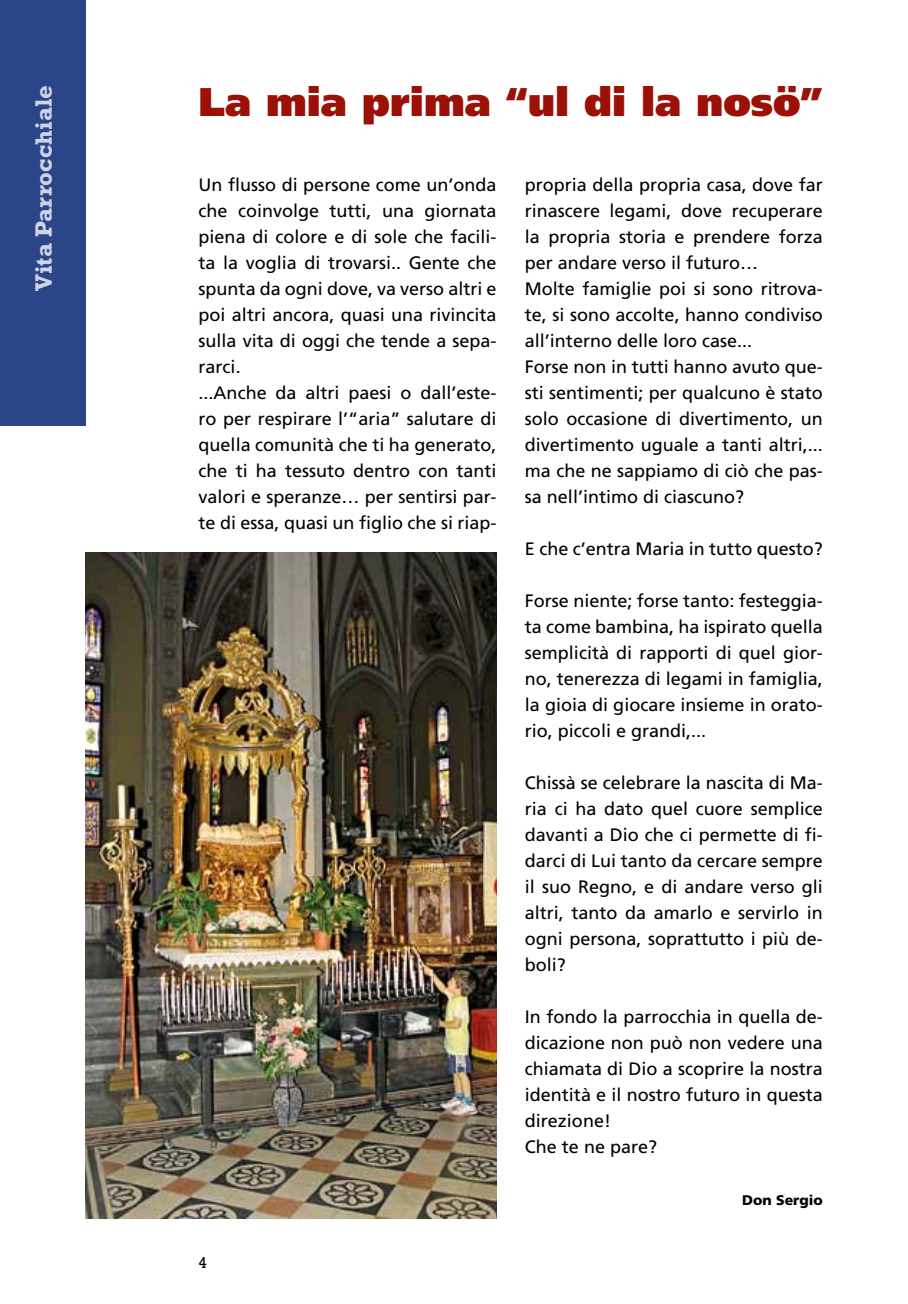
<style>
.page{position:relative;width:908px;height:1304px;background:#fff}
.page>*{position:absolute;margin:0;border:0;box-sizing:border-box;transform-origin:0 0}
.t1{font:900 40px "Frutiger";color:#9c1006}
.t2{font:700 24px "Rockwell";color:#d1d3e8}
.t3{font:18px/26px "Frutiger";color:#000}
.t4{font:16px "Rockwell";color:#000}
.t5{font:900 14px "Frutiger";color:#000}
</style>
<div class="page">
<img style="left:85px;top:553px;width:411px;height:666px">
<div style="left:0;top:0;width:85px;height:425px;background:#2a4689"></div>
<h2 class="t2" style="left:30px;top:291px;width:207px;rotate:-90deg">Vita Parrocchiale</h2>
<h1 class="t1" style="left:198px;top:77px;width:625px">La mia prima “ul di la nosö”</h1>
<p class="t3" style="left:198px;top:172px;width:299px">U n flusso di persone come un’onda che coinvolge tutti, una giornata piena di colore e di sole che facili&shy;ta la voglia di trovarsi.. Gente che spunta da ogni dove, va verso altri e poi altri ancora, quasi una rivincita sulla vita di oggi che tende a sepa&shy;rarci.<br>...Anche da altri paesi o dall’este&shy;ro per respirare l’“aria” salutare di quella comunità che ti ha generato, che ti ha tessuto dentro con tanti valori e speranze… per sentirsi par&shy;te di essa, quasi un figlio che si riap-</p>
<p class="t3" style="left:524px;top:172px;width:299px">propria della propria casa, dove far rinascere legami, dove recuperare la propria storia e prendere forza per andare verso il futuro…<br>Molte famiglie poi si sono ritrova&shy;te, si sono accolte, hanno condiviso all’interno delle loro case...<br>Forse non in tutti hanno avuto que&shy;sti sentimenti; per qualcuno è stato solo occasione di divertimento, un divertimento uguale a tanti altri,... ma che ne sappiamo di ciò che pas&shy;sa nell’intimo di ciascuno?</p>
<p class="t3" style="left:524px;top:536px;width:299px">E che c’entra Maria in tutto questo?</p>
<p class="t3" style="left:524px;top:588px;width:299px;text-align:justify">Forse niente; forse tanto: festeggia&shy;ta come bambina, ha ispirato quella semplicità di rapporti di quel gior&shy;no, tenerezza di legami in famiglia, la gioia di giocare insieme in orato&shy;rio, piccoli e grandi,...</p>
<p class="t3" style="left:524px;top:770px;width:299px;text-align:justify">Chissà se celebrare la nascita di Ma&shy;ria ci ha dato quel cuore semplice davanti a Dio che ci permette di fi&shy;darci di Lui tanto da cercare sempre il suo Regno, e di andare verso gli altri, tanto da amarlo e servirlo in ogni persona, soprattutto i più de&shy;boli?</p>
<p class="t3" style="left:524px;top:1003px;width:299px">I n fondo la parrocchia in quella de&shy;dicazione non può non vedere una chiamata di Dio a scoprire la nostra identità e il nostro futuro in questa direzione!<br>Che te ne pare?</p>
<p class="t5" style="left:741px;top:1192px;width:82px">Don Sergio</p>
<p class="t4" style="left:198px;top:1253px;width:10px">4</p>
</div>
